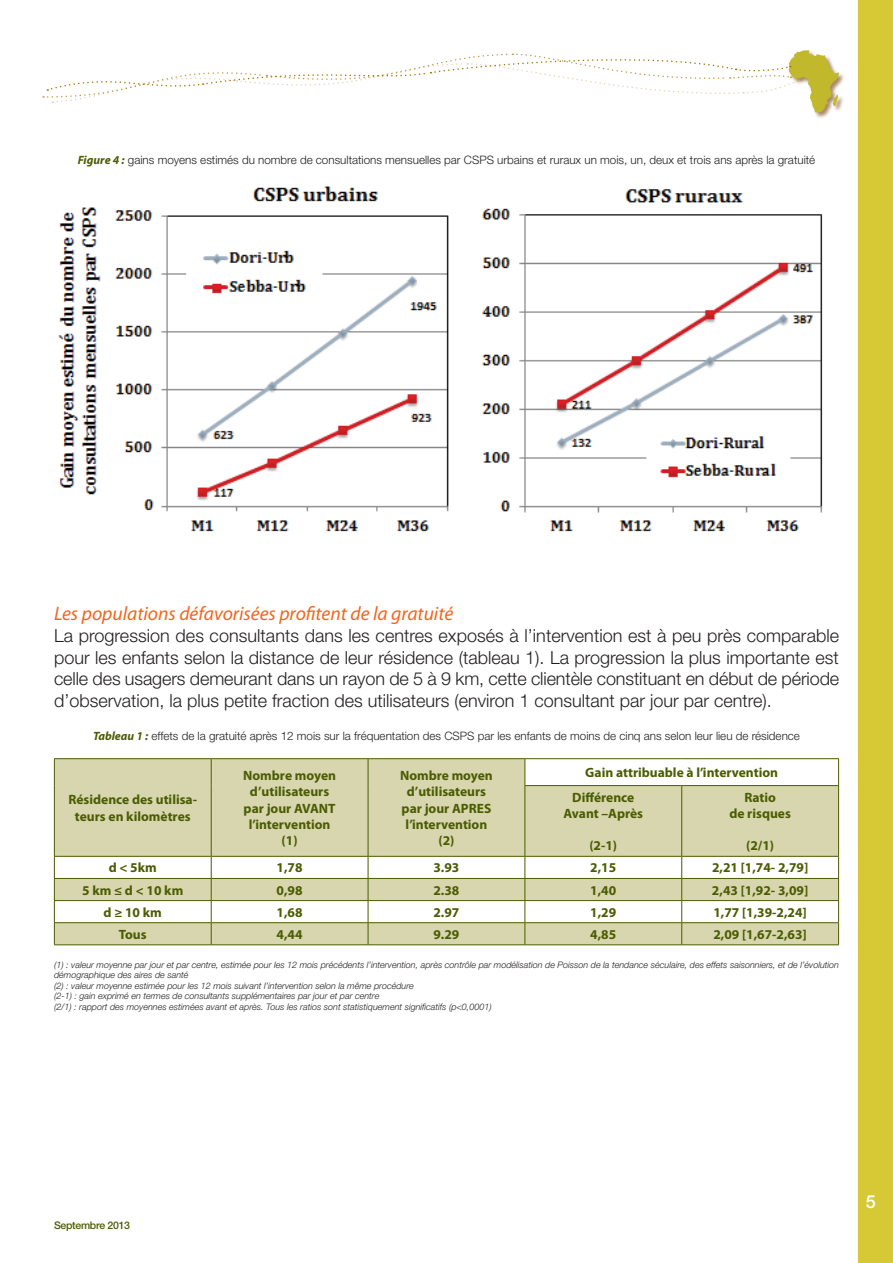
<style>
.page{position:relative;width:893px;height:1263px;background:#fff}
.page>*{position:absolute;margin:0;border:0;box-sizing:border-box;transform-origin:0 0}
.t1{font:italic 19.5px "Myriad Pro";color:#f36421}
.t2{font:300 18px/21.6px "Helvetica Neue LT Std";color:#231f20;text-align:justify}
.t3{font:500 18px "Helvetica Neue LT Std";color:#fff}
.t4{font:700 13.5px/16.2px "Myriad Pro";color:#4b5c02;text-align:center}
.t5{font:300 11.7px "Helvetica Neue LT Std";color:#231f20}
.t6{font:500 10.5px "Helvetica Neue LT Std";letter-spacing:-.025em;color:#4b5c02}
.t7{font:italic 300 9px/10.5px "Helvetica Neue LT Std";color:#231f20}
.s1{font-family:"Myriad Pro";font-weight:700;font-style:italic;font-size:12px;color:#4b5c02}
</style>
<div class="page">
<div style="left:858px;top:0;width:35px;height:1263px;background:#d7c835"></div>
<div style="left:788px;top:50px;width:58px;height:69px;background:#8d6437;opacity:.75"></div>
<svg style="left:43px;top:50px;width:796px;height:63px"></svg>
<svg style="left:55px;top:759px;width:783px;height:185px;fill:#d8d6ae"></svg>
<hr style="left:681px;top:786px;width:1px;height:70px;background:#4b5c02">
<hr style="left:838px;top:786px;width:1px;height:70px;background:#4b5c02">
<hr style="left:54px;top:900px;width:157px;height:1px;background:#4b5c02">
<hr style="left:211px;top:900px;width:157px;height:1px;background:#4b5c02">
<hr style="left:368px;top:900px;width:157px;height:1px;background:#4b5c02">
<hr style="left:525px;top:900px;width:157px;height:1px;background:#4b5c02">
<hr style="left:682px;top:900px;width:157px;height:1px;background:#4b5c02">
<hr style="left:525px;top:856px;width:157px;height:1px;background:#4b5c02">
<hr style="left:682px;top:856px;width:157px;height:1px;background:#4b5c02">
<hr style="left:54px;top:878px;width:157px;height:1px;background:#4b5c02">
<hr style="left:211px;top:878px;width:157px;height:1px;background:#4b5c02">
<hr style="left:368px;top:878px;width:157px;height:1px;background:#4b5c02">
<hr style="left:525px;top:878px;width:157px;height:1px;background:#4b5c02">
<hr style="left:682px;top:878px;width:157px;height:1px;background:#4b5c02">
<hr style="left:54px;top:922px;width:157px;height:1px;background:#4b5c02">
<hr style="left:211px;top:922px;width:157px;height:1px;background:#4b5c02">
<hr style="left:368px;top:922px;width:157px;height:1px;background:#4b5c02">
<hr style="left:525px;top:922px;width:157px;height:1px;background:#4b5c02">
<hr style="left:682px;top:922px;width:157px;height:1px;background:#4b5c02">
<hr style="left:54px;top:944px;width:157px;height:1px;background:#4b5c02">
<hr style="left:211px;top:944px;width:157px;height:1px;background:#4b5c02">
<hr style="left:368px;top:944px;width:157px;height:1px;background:#4b5c02">
<hr style="left:525px;top:944px;width:157px;height:1px;background:#4b5c02">
<hr style="left:682px;top:944px;width:157px;height:1px;background:#4b5c02">
<hr style="left:368px;top:758px;width:157px;height:1px;background:#4b5c02">
<hr style="left:524px;top:786px;width:1px;height:70px;background:#4b5c02">
<hr style="left:368px;top:856px;width:157px;height:1px;background:#4b5c02">
<hr style="left:211px;top:758px;width:157px;height:1px;background:#4b5c02">
<svg style="left:368px;top:759px;width:1px;height:26px"></svg>
<hr style="left:368px;top:785px;width:1px;height:71px;background:#4b5c02">
<hr style="left:211px;top:856px;width:157px;height:1px;background:#4b5c02">
<hr style="left:54px;top:758px;width:157px;height:1px;background:#4b5c02">
<svg style="left:54px;top:759px;width:1px;height:26px"></svg>
<svg style="left:211px;top:759px;width:1px;height:26px"></svg>
<hr style="left:54px;top:785px;width:1px;height:71px;background:#4b5c02">
<hr style="left:211px;top:785px;width:1px;height:71px;background:#4b5c02">
<hr style="left:54px;top:856px;width:157px;height:1px;background:#4b5c02">
<hr style="left:525px;top:758px;width:157px;height:1px;background:#4b5c02">
<svg style="left:524px;top:759px;width:1px;height:26px"></svg>
<hr style="left:682px;top:758px;width:157px;height:1px;background:#4b5c02">
<svg style="left:838px;top:759px;width:1px;height:26px"></svg>
<hr style="left:524px;top:785px;width:158px;height:1px;background:#4b5c02">
<hr style="left:682px;top:785px;width:157px;height:1px;background:#4b5c02">
<svg style="left:524px;top:857px;width:1px;height:87px"></svg>
<svg style="left:681px;top:857px;width:1px;height:87px"></svg>
<svg style="left:838px;top:857px;width:1px;height:87px"></svg>
<svg style="left:54px;top:857px;width:1px;height:87px"></svg>
<svg style="left:211px;top:857px;width:1px;height:87px"></svg>
<svg style="left:368px;top:857px;width:1px;height:87px"></svg>
<img style="left:58px;top:186px;width:765px;height:346px">
<p class="t5" style="left:78px;top:152px;width:739px"><span class="s1">Figure 4 :</span> gains moyens estimés du nombre de consultations mensuelles par CSPS urbains et ruraux un mois, un, deux et trois ans après la gratuité</p>
<h1 class="t1" style="left:54px;top:602px;width:401px">Les populations défavorisées profitent de la gratuité</h1>
<p class="t2" style="left:54px;top:624px;width:787px">La progression des consultants dans les centres exposés à l’intervention est à peu près comparable pour les enfants selon la distance de leur résidence (tableau 1). La progression la plus importante est celle des usagers demeurant dans un rayon de 5 à 9 km, cette clientèle constituant en début de période d’observation, la plus petite fraction des utilisateurs (environ 1 consultant par jour par centre).</p>
<p class="t5" style="left:93px;top:729px;width:708px"><span class="s1">Tableau 1 :</span> effets de la gratuité après 12 mois sur la fréquentation des CSPS par les enfants de moins de cinq ans selon leur lieu de résidence</p>
<h3 class="t4" style="left:68px;top:791px;width:130px">Résidence des utilisa&shy;teurs en kilomètres</h3>
<h3 class="t4" style="left:243px;top:767px;width:94px">Nombre moyen d’utilisateurs par jour AVANT l’intervention (1)</h3>
<h3 class="t4" style="left:400px;top:767px;width:94px">Nombre moyen d’utilisateurs par jour APRES l’intervention (2)</h3>
<h3 class="t4" style="left:572px;top:760px;width:207px;line-height:24.5px;text-align:left;text-indent:13px">Gain attribuable à l’intervention<br>Différence</h3>
<h3 class="t4" style="left:729px;top:789px;width:63px">Ratio<br>de risques</h3>
<h3 class="t4" style="left:746px;top:837px;width:29px">(2/1)</h3>
<h3 class="t4" style="left:563px;top:805px;width:81px">Avant –Après</h3>
<h3 class="t4" style="left:589px;top:837px;width:29px">(2-1)</h3>
<h3 class="t4" style="left:109px;top:859px;width:50px">d &lt; 5km</h3>
<h3 class="t4" style="left:277px;top:859px;width:27px">1,78</h3>
<h3 class="t4" style="left:433px;top:859px;width:27px">3.93</h3>
<h3 class="t4" style="left:590px;top:859px;width:27px">2,15</h3>
<h3 class="t4" style="left:712px;top:859px;width:98px">2,21 [1,74- 2,79]</h3>
<h3 class="t4" style="left:82px;top:881px;width:103px">5 km ≤ d &lt; 10 km</h3>
<h3 class="t4" style="left:277px;top:881px;width:27px">0,98</h3>
<h3 class="t4" style="left:433px;top:881px;width:27px">2.38</h3>
<h3 class="t4" style="left:590px;top:881px;width:27px">1,40</h3>
<h3 class="t4" style="left:712px;top:881px;width:98px">2,43 [1,92- 3,09]</h3>
<h3 class="t4" style="left:104px;top:904px;width:60px">d ≥ 10 km</h3>
<h3 class="t4" style="left:277px;top:904px;width:27px">1,68</h3>
<h3 class="t4" style="left:433px;top:904px;width:27px">2.97</h3>
<h3 class="t4" style="left:590px;top:904px;width:27px">1,29</h3>
<h3 class="t4" style="left:713px;top:904px;width:95px">1,77 [1,39-2,24]</h3>
<h3 class="t4" style="left:119px;top:926px;width:29px">Tous</h3>
<h3 class="t4" style="left:277px;top:926px;width:27px">4,44</h3>
<h3 class="t4" style="left:433px;top:926px;width:27px">9.29</h3>
<h3 class="t4" style="left:590px;top:926px;width:27px">4,85</h3>
<h3 class="t4" style="left:713px;top:926px;width:95px">2,09 [1,67-2,63]</h3>
<p class="t7" style="left:54px;top:959px;width:786px">(1) : valeur moyenne par jour et par centre, estimée pour les 12 mois précédents l’intervention, après contrôle par modélisation de Poisson de la tendance séculaire, des effets saisonniers, et de l’évolution démographique des aires de santé<br>(2) : valeur moyenne estimée pour les 12 mois suivant l’intervention selon la même procédure<br>(2-1) : gain exprimé en termes de consultants supplémentaires par jour et par centre<br>(2/1) : rapport des moyennes estimées avant et après. Tous les ratios sont statistiquement significatifs (p&lt;0,0001)</p>
<p class="t6" style="left:54px;top:1219px;width:78px">Septembre 2013</p>
<h2 class="t3" style="left:866px;top:1190px;width:12px">5</h2>
</div>
